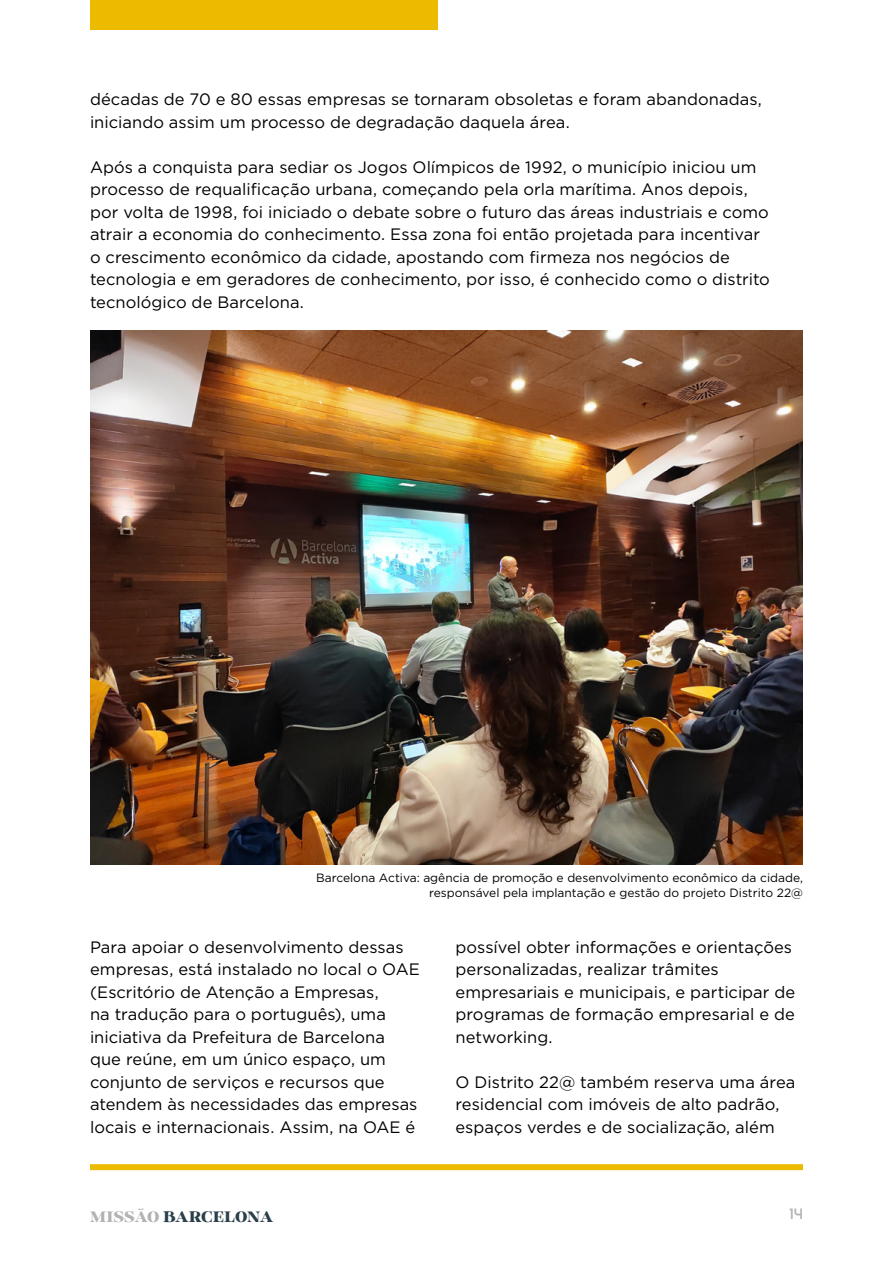
<style>
.page{position:relative;width:893px;height:1263px;background:#fff}
.page>*{position:absolute;margin:0;border:0;box-sizing:border-box;transform-origin:0 0}
.t1{font:16.5px/22.5px "Gotham";color:#000}
.t2{font:15px "Glinde";color:#293f49}
.t3{font:15px "GESZOG Regular";color:#b3b2b2}
.t4{font:12px/15px "Gotham";color:#000;text-align:right}
.s1{color:#b3b2b2}
</style>
<div class="page">
<div style="left:90px;top:1164px;width:713px;height:6px;background:#ecbb00"></div>
<div style="left:90px;top:0;width:347px;height:30px;background:#ecbb00"></div>
<img style="left:90px;top:330px;width:713px;height:535px">
<p class="t1" style="left:90px;top:88px;width:673px">décadas de 70 e 80 essas empresas se tornaram obsoletas e foram abandonadas, iniciando assim um processo de degradação daquela área.</p>
<p class="t1" style="left:90px;top:155px;width:681px">Após a conquista para sediar os Jogos Olímpicos de 1992, o município iniciou um processo de requalificação urbana, começando pela orla marítima. Anos depois, por volta de 1998, foi iniciado o debate sobre o futuro das áreas industriais e como atrair a economia do conhecimento. Essa zona foi então projetada para incentivar o crescimento econômico da cidade, apostando com firmeza nos negócios de tecnologia e em geradores de conhecimento, por isso, é conhecido como o distrito tecnológico de Barcelona.</p>
<p class="t4" style="left:316px;top:870px;width:488px">Barcelona Activa: agência de promoção e desenvolvimento econômico da cidade, responsável pela implantação e gestão do projeto Distrito 22@</p>
<p class="t1" style="left:90px;top:935px;width:331px">Para apoiar o desenvolvimento dessas empresas, está instalado no local o OAE (Escritório de Atenção a Empresas,<br>na tradução para o português), uma iniciativa da Prefeitura de Barcelona que reúne, em um único espaço, um conjunto de serviços e recursos que atendem às necessidades das empresas locais e internacionais. Assim, na OAE é</p>
<p class="t1" style="left:455px;top:935px;width:341px">possível obter informações e orientações personalizadas, realizar trâmites empresariais e municipais, e participar de programas de formação empresarial e de networking.</p>
<p class="t1" style="left:455px;top:1070px;width:341px">O Distrito 22@ também reserva uma área residencial com imóveis de alto padrão, espaços verdes e de socialização, além</p>
<p class="t2" style="left:90px;top:1208px;width:185px"><span class="s1">MISSÃO</span> BARCELONA</p>
<p class="t3" style="left:789px;top:1204px;width:15px">14</p>
</div>
